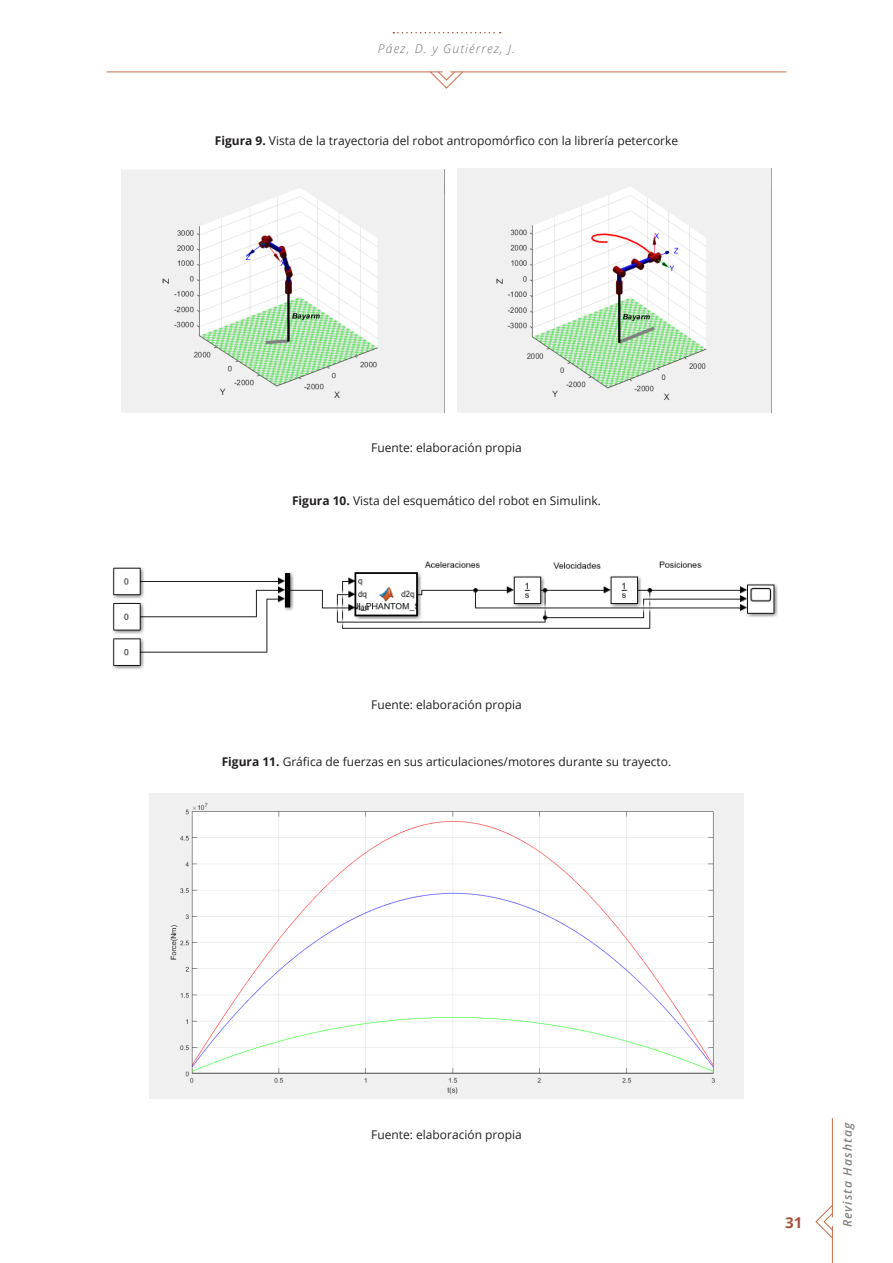
<style>
.page{position:relative;width:893px;height:1263px;background:#fff}
.page>*{position:absolute;margin:0;border:0;box-sizing:border-box;transform-origin:0 0}
.t1{font:700 15px "Open Sans";color:#aa533a}
.Figuras{font:12px "Open Sans";color:#231f20}
.fuente{font:12px "Open Sans";color:#231f20}
.t2{font:italic 300 12px "Open Sans";letter-spacing:.1em;color:#6c6d70}
.t3{font:italic 600 12px "Open Sans";color:#808285}
.s1{font-weight:700}
</style>
<div class="page">
<hr style="left:832px;top:1226px;width:1px;height:37px;background:#c86d48">
<svg style="left:815px;top:1205px;width:18px;height:34px"></svg>
<hr style="left:832px;top:1118px;width:1px;height:99px;background:#c86d48">
<img style="left:121px;top:169px;width:324px;height:243px">
<img style="left:457px;top:169px;width:315px;height:243px">
<img style="left:112px;top:561px;width:666px;height:108px">
<img style="left:149px;top:794px;width:595px;height:305px">
<svg style="left:393px;top:32px;width:108px;height:1px"></svg>
<hr style="left:107px;top:72px;width:335px;height:1px;background:#c86d48">
<hr style="left:451px;top:72px;width:335px;height:1px;background:#c86d48">
<svg style="left:429px;top:71px;width:34px;height:18px"></svg>
<p class="t2" style="left:378px;top:41px;width:139px">Páez, D. y Gutiérrez, J.</p>
<p class="Figuras" style="left:215px;top:133px;width:465px"><span class="s1">Figura 9.</span> Vista de la trayectoria del robot antropomórfico con la librería petercorke</p>
<p class="fuente" style="left:371px;top:440px;width:152px">Fuente: elaboración propia</p>
<p class="Figuras" style="left:292px;top:492px;width:310px"><span class="s1">Figura 10.</span> Vista del esquemático del robot en Simulink.</p>
<p class="fuente" style="left:371px;top:696px;width:152px">Fuente: elaboración propia</p>
<p class="Figuras" style="left:222px;top:753px;width:451px"><span class="s1">Figura 11.</span> Gráfica de fuerzas en sus articulaciones/motores durante su trayecto.</p>
<p class="fuente" style="left:371px;top:1126px;width:152px">Fuente: elaboración propia</p>
<p class="t1" style="left:785px;top:1211px;width:19px">31</p>
<p class="t3" style="left:839px;top:1227px;width:107px;rotate:-90deg">Revista Hashtag</p>
</div>
